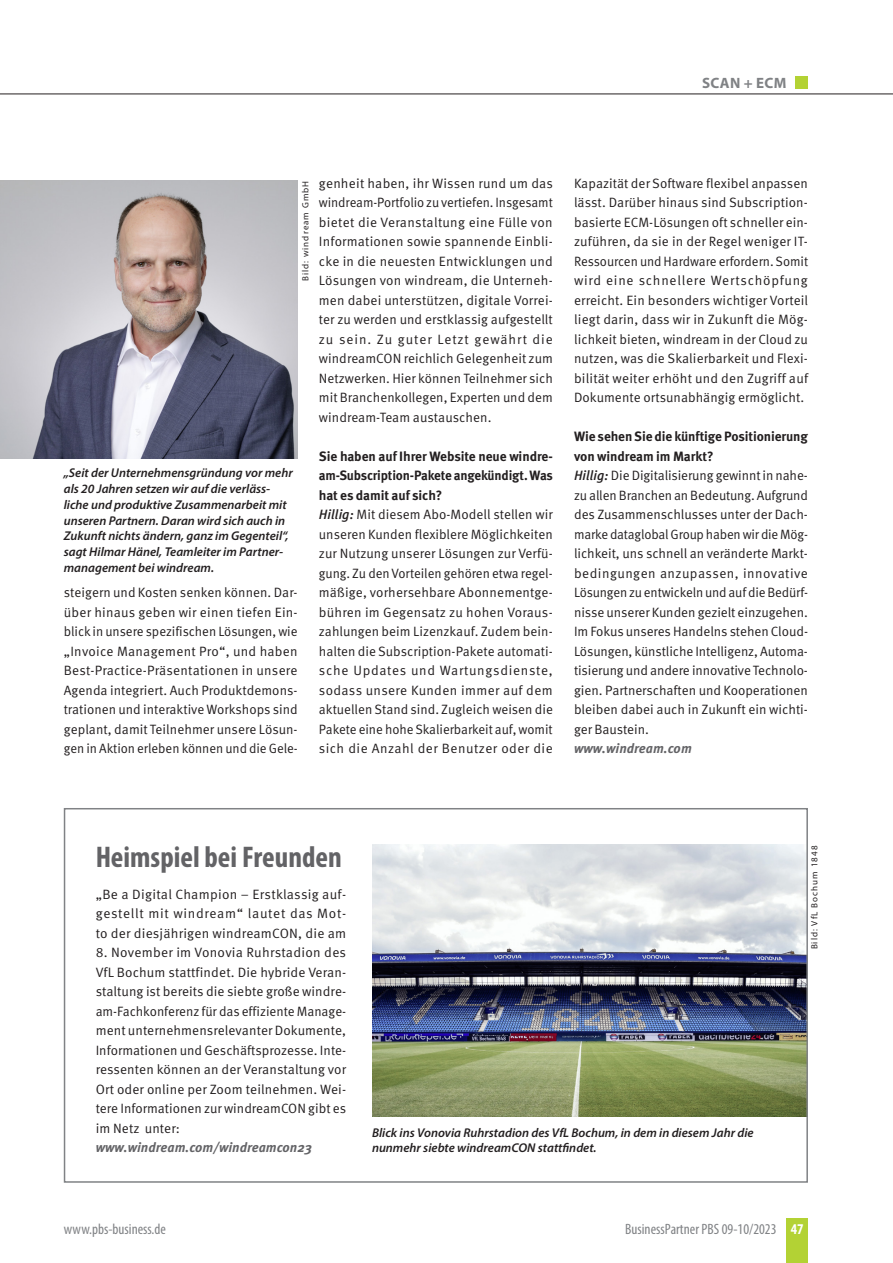
<style>
.page{position:relative;width:893px;height:1263px;background:#fff}
.page>*{position:absolute;margin:0;border:0;box-sizing:border-box;transform-origin:0 0}
.Headline_Kasten{font:700 condensed 30px "Myriad Pro";color:#636366}
.t1{font:condensed 15px "Myriad Pro";color:#808285}
.t2{font:700 15px "Myriad Pro";color:#808285}
.Fließtext_ohne_Einzu{font:13.5px/19.5px "Meta OT Norm";color:#231f20;text-align:justify}
.Frage_Interview{font:700 13.5px/19.5px "Meta OT";letter-spacing:-.01em;color:#231f20;text-align:justify}
.Internet{font:italic 700 13.5px "Meta OT";color:#636366}
.Bu{font:italic 600 12.75px/15.8px "Myriad Pro";color:#231f20}
.Bildnachweis{font:9px "Myriad Pro";letter-spacing:.12em;color:#231f20}
.s1{font-family:"Meta Plus";font-weight:500;font-style:italic}
.s2{font-weight:700;color:#fff}
</style>
<div class="page">
<div style="left:787px;top:1218px;width:21px;height:45px;background:#b3d234"></div>
<div style="left:795px;top:77px;width:13px;height:12px;background:#b3d234"></div>
<hr style="left:0;top:94px;width:893px;height:1px;background:#231f20">
<img style="left:372px;top:845px;width:433px;height:271px">
<img style="left:0;top:181px;width:298px;height:277px">
<div style="left:64px;top:808px;width:744px;height:375px;border:2px solid #808285"></div>
<p class="t2" style="left:702px;top:73px;width:19px">SCAN</p>
<p class="t2" style="left:744px;top:73px;width:44px">+ ECM</p>
<p class="Bildnachweis" style="left:300px;top:281px;width:102px;rotate:-90deg">Bild: windream GmbH</p>
<p class="Bu" style="left:64px;top:465px;width:231px">„Seit der Unternehmensgründung vor mehr als 20 Jahren setzen wir auf die verläss&shy;liche und produktive Zusammenarbeit mit unseren Partnern. Daran wird sich auch in Zukunft nichts ändern, ganz im Gegenteil“, sagt Hilmar Hänel, Teamleiter im Partner&shy;management bei windream.</p>
<p class="Fließtext_ohne_Einzu" style="left:64px;top:583px;width:235px">steigern und Kosten senken können. Dar&shy;über hinaus geben wir einen tiefen Ein&shy;blick in unsere spezifischen Lösungen, wie „Invoice Management Pro“, und haben Best-Practice-Präsentationen in unsere Agenda integriert. Auch Produktdemons&shy;trationen und interaktive Workshops sind geplant, damit Teilnehmer unsere Lösun&shy;gen in Aktion erleben können und die Gele-</p>
<p class="Fließtext_ohne_Einzu" style="left:319px;top:173px;width:236px">genheit haben, ihr Wissen rund um das windream-Portfolio zu vertiefen. Insgesamt bietet die Veranstaltung eine Fülle von Informationen sowie spannende Einbli&shy;cke in die neuesten Entwicklungen und Lösungen von windream, die Unterneh&shy;men dabei unterstützen, digitale Vorrei&shy;ter zu werden und erstklassig aufgestellt zu sein. Zu guter Letzt gewährt die windreamCON reichlich Gelegenheit zum Netzwerken. Hier können Teilnehmer sich mit Branchenkollegen, Experten und dem windream-Team austauschen.</p>
<p class="Frage_Interview" style="left:319px;top:446px;width:236px">Sie haben auf Ihrer Website neue windre&shy;am-Subscription-Pakete angekündigt. Was hat es damit auf sich?</p>
<p class="Fließtext_ohne_Einzu" style="left:319px;top:505px;width:235px"><span class="s1">Hillig:</span> Mit diesem Abo-Modell stellen wir unseren Kunden flexiblere Möglichkeiten zur Nutzung unserer Lösungen zur Verfü&shy;gung. Zu den Vorteilen gehören etwa regel&shy;mäßige, vorhersehbare Abonnementge&shy;bühren im Gegensatz zu hohen Voraus&shy;zahlungen beim Lizenzkauf. Zudem bein&shy;halten die Subscription-Pakete automati&shy;sche Updates und Wartungsdienste, sodass unsere Kunden immer auf dem aktuellen Stand sind. Zugleich weisen die Pakete eine hohe Skalierbarkeit auf, womit sich die Anzahl der Benutzer oder die</p>
<p class="Fließtext_ohne_Einzu" style="left:574px;top:173px;width:236px">Kapazität der Software flexibel anpassen lässt. Darüber hinaus sind Subscription&shy;basierte ECM-Lösungen oft schneller ein&shy;zuführen, da sie in der Regel weniger IT-Ressourcen und Hardware erfordern. Somit wird eine schnellere Wertschöpfung erreicht. Ein besonders wichtiger Vorteil liegt darin, dass wir in Zukunft die Mög&shy;lichkeit bieten, windream in der Cloud zu nutzen, was die Skalierbarkeit und Flexi&shy;bilität weiter erhöht und den Zugriff auf Dokumente ortsunabhängig ermöglicht.</p>
<p class="Frage_Interview" style="left:574px;top:427px;width:235px">Wie sehen Sie die künftige Positionierung von windream im Markt?</p>
<p class="Fließtext_ohne_Einzu" style="left:574px;top:466px;width:235px"><span class="s1">Hillig:</span> Die Digitalisierung gewinnt in nahe&shy;zu allen Branchen an Bedeutung. Aufgrund des Zusammenschlusses unter der Dach&shy;marke dataglobal Group haben wir die Mög&shy;lichkeit, uns schnell an veränderte Markt&shy;bedingungen anzupassen, innovative Lösungen zu entwickeln und auf die Bedürf&shy;nisse unserer Kunden gezielt einzugehen.<br>Im Fokus unseres Handelns stehen Cloud-Lösungen, künstliche Intelligenz, Automa&shy;tisierung und andere innovative Technolo&shy;gien. Partnerschaften und Kooperationen bleiben dabei auch in Zukunft ein wichti&shy;ger Baustein.</p>
<p class="Internet" style="left:574px;top:740px;width:119px">www.windream.com</p>
<p class="Headline_Kasten" style="left:96px;top:838px;width:248px">Heimspiel bei Freunden</p>
<p class="Fließtext_ohne_Einzu" style="left:96px;top:885px;width:252px">„Be a Digital Champion – Erstklassig auf&shy;gestellt mit windream“ lautet das Mot&shy;to der diesjährigen windreamCON, die am</p>
<p class="Fließtext_ohne_Einzu" style="left:96px;top:943px;width:252px">8. November im Vonovia Ruhrstadion des VfL Bochum stattfindet. Die hybride Veran&shy;staltung ist bereits die siebte große windre&shy;am-Fachkonferenz für das effiziente Manage&shy;ment unternehmensrelevanter Dokumente, Informationen und Geschäftsprozesse. Inte&shy;ressenten können an der Veranstaltung vor Ort oder online per Zoom teilnehmen. Wei&shy;tere Informationen zur windreamCON gibt es im Netz unter:</p>
<p class="Internet" style="left:96px;top:1139px;width:218px">www.windream.com/windreamcon23</p>
<p class="Bu" style="left:372px;top:1124px;width:383px">Blick ins Vonovia Ruhrstadion des VfL Bochum, in dem in diesem Jahr die nunmehr siebte windreamCON stattfindet.</p>
<p class="Bildnachweis" style="left:809px;top:949px;width:105px;rotate:-90deg">Bild: VfL Bochum 1848</p>
<p class="t1" style="left:64px;top:1220px;width:104px">www.pbs-business.de</p>
<p class="t1" style="left:625px;top:1220px;width:180px">BusinessPartner PBS 09-10/2023 <span class="s2">47</span></p>
</div>
